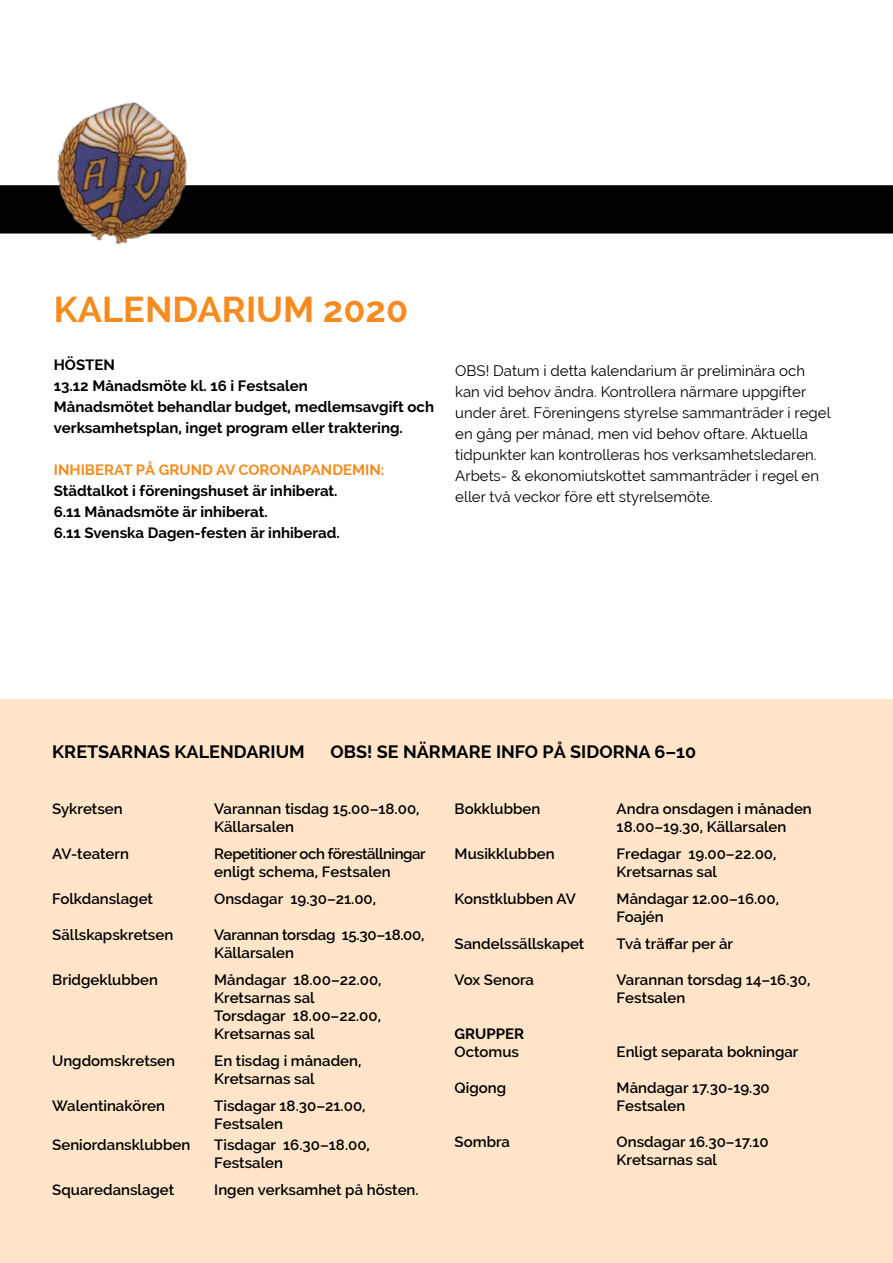
<style>
.page{position:relative;width:893px;height:1263px;background:#fff}
.page>*{position:absolute;margin:0;border:0;box-sizing:border-box;transform-origin:0 0}
.t1{font:700 36px "Raleway";color:#f68b1f}
.t2{font:700 18px "Raleway";color:#000}
.t3{font:600 15px/18px "Raleway";color:#000}
.t4{font:15px/21px "Raleway";color:#000}
.t5{font:700 15px/21px "Raleway";color:#000}
.t6{font:600 15px/18px "Raleway";letter-spacing:-.03em;color:#000}
.t7{font:600 15px/18px "Raleway";letter-spacing:-.02em;color:#000}
.t8{font:700 15px "Raleway";color:#f68b1f}
</style>
<div class="page">
<div style="left:0;top:185px;width:893px;height:49px;background:#000"></div>
<div style="left:0;top:699px;width:893px;height:564px;background:#fee4c9"></div>
<img style="left:45px;top:102px;width:153px;height:143px">
<h1 class="t1" style="left:54px;top:289px;width:356px">KALENDARIUM 2020</h1>
<p class="t5" style="left:54px;top:354px;width:382px">HÖSTEN<br>13.12 Månadsmöte kl. 16 i Festsalen<br>Månadsmötet behandlar budget, medlemsavgift och verksamhetsplan, inget program eller traktering.</p>
<p class="t8" style="left:54px;top:461px;width:332px">INHIBERAT PÅ GRUND AV CORONAPANDEMIN:</p>
<p class="t5" style="left:54px;top:480px;width:288px">Städtalkot i föreningshuset är inhiberat.<br>6.11 Månadsmöte är inhiberat.<br>6.11 Svenska Dagen-festen är inhiberad.</p>
<p class="t4" style="left:455px;top:360px;width:377px">OBS! Datum i detta kalendarium är preliminära och kan vid behov ändra. Kontrollera närmare uppgifter under året. Föreningens styrelse sammanträder i regel en gång per månad, men vid behov oftare. Aktuella tidpunkter kan kontrolleras hos verksamhetsledaren.<br>Arbets- &amp; ekonomiutskottet sammanträder i regel en eller två veckor före ett styrelsemöte.</p>
<p class="t2" style="left:52px;top:741px;width:254px">KRETSARNAS KALENDARIUM</p>
<p class="t2" style="left:331px;top:741px;width:367px">OBS! SE NÄRMARE INFO PÅ SIDORNA 6–10</p>
<p class="t3" style="left:52px;top:800px;width:72px">Sykretsen</p>
<p class="t3" style="left:214px;top:800px;width:207px">Varannan tisdag 15.00–18.00,<br>Källarsalen</p>
<p class="t3" style="left:52px;top:845px;width:78px">AV-teatern</p>
<p class="t6" style="left:214px;top:845px;width:213px">Repetitioner och föreställningar enligt schema, Festsalen</p>
<p class="t3" style="left:52px;top:890px;width:102px">Folkdanslaget</p>
<p class="t3" style="left:214px;top:890px;width:163px">Onsdagar 19.30–21.00,</p>
<p class="t3" style="left:52px;top:926px;width:123px">Sällskapskretsen</p>
<p class="t7" style="left:214px;top:926px;width:212px">Varannan torsdag 15.30–18.00,<br>Källarsalen</p>
<p class="t3" style="left:52px;top:971px;width:107px">Bridgeklubben</p>
<p class="t3" style="left:214px;top:971px;width:169px">Måndagar 18.00–22.00,<br>Kretsarnas sal<br>Torsdagar 18.00–22.00,<br>Kretsarnas sal</p>
<p class="t3" style="left:52px;top:1052px;width:124px">Ungdomskretsen</p>
<p class="t3" style="left:214px;top:1052px;width:149px">En tisdag i månaden,<br>Kretsarnas sal</p>
<p class="t3" style="left:52px;top:1097px;width:114px">Walentinakören</p>
<p class="t3" style="left:214px;top:1097px;width:153px">Tisdagar 18.30–21.00,<br>Festsalen</p>
<p class="t3" style="left:52px;top:1136px;width:139px">Seniordansklubben</p>
<p class="t3" style="left:214px;top:1136px;width:157px">Tisdagar 16.30–18.00,<br>Festsalen</p>
<p class="t3" style="left:52px;top:1181px;width:124px">Squaredanslaget</p>
<p class="t3" style="left:214px;top:1181px;width:206px">Ingen verksamhet på hösten.</p>
<p class="t3" style="left:455px;top:800px;width:87px">Bokklubben</p>
<p class="t3" style="left:617px;top:800px;width:197px">Andra onsdagen i månaden<br>18.00–19.30, Källarsalen</p>
<p class="t3" style="left:455px;top:845px;width:101px">Musikklubben</p>
<p class="t3" style="left:617px;top:845px;width:161px">Fredagar 19.00–22.00,<br>Kretsarnas sal</p>
<p class="t3" style="left:455px;top:890px;width:123px">Konstklubben AV</p>
<p class="t3" style="left:617px;top:890px;width:164px">Måndagar 12.00–16.00,<br>Foajén</p>
<p class="t3" style="left:455px;top:935px;width:131px">Sandelssällskapet</p>
<p class="t3" style="left:617px;top:935px;width:118px">Två träffar per år</p>
<p class="t3" style="left:455px;top:971px;width:81px">Vox Senora</p>
<p class="t3" style="left:617px;top:971px;width:195px">Varannan torsdag 14–16.30,<br>Festsalen</p>
<p class="t5" style="left:455px;top:1023px;width:71px">GRUPPER</p>
<p class="t3" style="left:455px;top:1043px;width:66px">Octomus</p>
<p class="t3" style="left:617px;top:1043px;width:183px">Enligt separata bokningar</p>
<p class="t3" style="left:455px;top:1079px;width:53px">Qigong</p>
<p class="t3" style="left:617px;top:1079px;width:155px">Måndagar 17.30-19.30<br>Festsalen</p>
<p class="t3" style="left:455px;top:1133px;width:57px">Sombra</p>
<p class="t3" style="left:617px;top:1133px;width:154px">Onsdagar 16.30–17.10<br>Kretsarnas sal</p>
</div>
